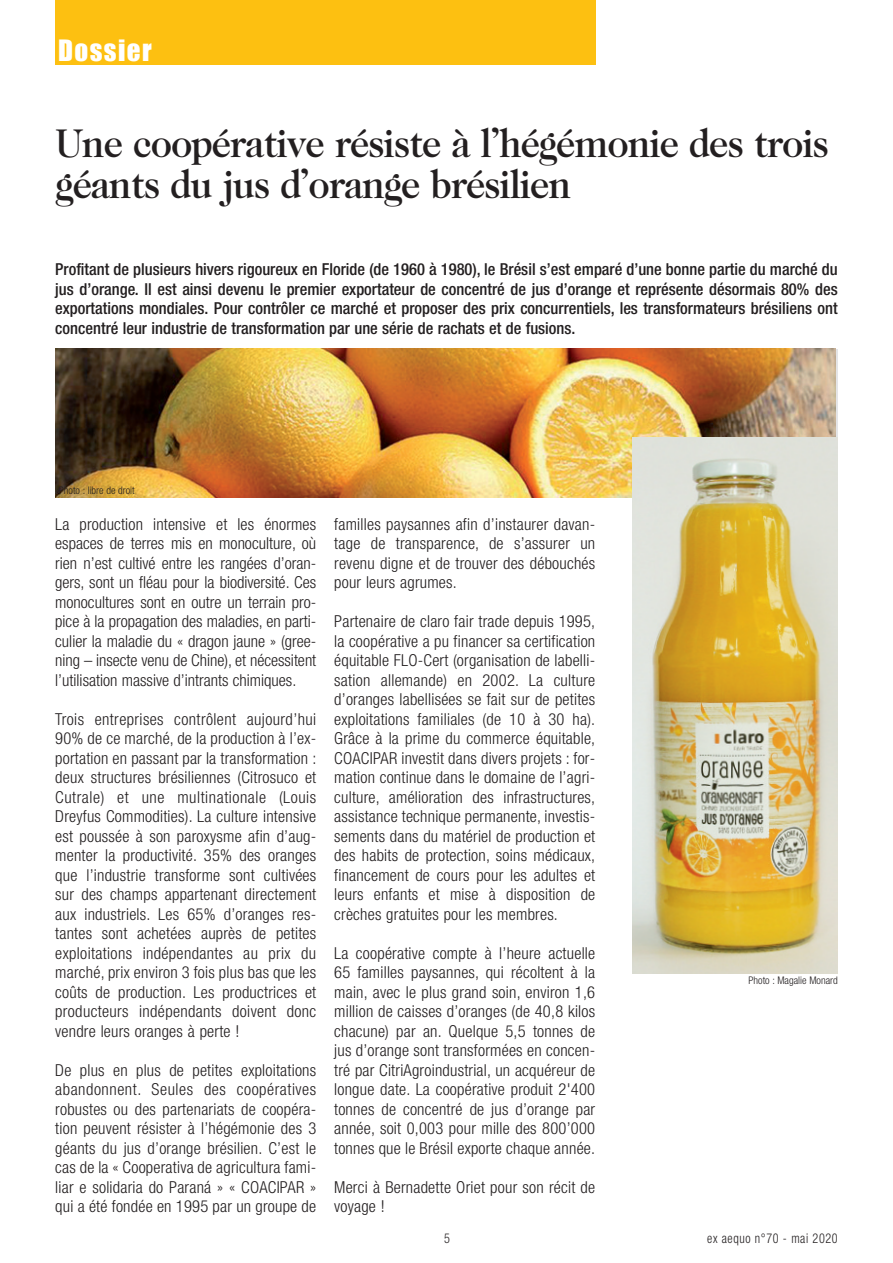
<style>
.page{position:relative;width:893px;height:1263px;background:#fff}
.page>*{position:absolute;margin:0;border:0;box-sizing:border-box;transform-origin:0 0}
.t1{font:500 40.5px/40.5px "Caslon Two Twenty Four";letter-spacing:-.03em;color:#231f20;scale:.95 1}
.t2{font:27px "Impact";letter-spacing:.055em;color:#fff}
.t3{font:300 condensed 16.5px/19.5px "Helvetica Neue LT Std";letter-spacing:.015em;color:#231f20;text-align:justify}
.t4{font:500 condensed 16.5px/19.5px "Helvetica Neue LT Std";color:#231f20;text-align:justify}
.t5{font:300 condensed 13.5px "Helvetica Neue LT Std";letter-spacing:.05em;color:#231f20;scale:.9 1}
.t6{font:300 condensed 10.5px "Helvetica Neue LT Std";color:#231f20}
</style>
<div class="page">
<div style="left:55px;top:0;width:540px;height:65px;background:#fdc011"></div>
<img style="left:55px;top:349px;width:780px;height:148px">
<img style="left:632px;top:437px;width:206px;height:536px">
<h2 class="t2" style="left:58px;top:34px;width:95px">Dossier</h2>
<h1 class="t1" style="left:55px;top:126px;width:816px">Une coopérative résiste à l’hégémonie des trois géants du jus d’orange brésilien</h1>
<p class="t4" style="left:55px;top:261px;width:784px">Profitant de plusieurs hivers rigoureux en Floride (de 1960 à 1980), le Brésil s’est emparé d’une bonne partie du marché du jus d’orange. Il est ainsi devenu le premier exportateur de concentré de jus d’orange et représente désormais 80% des exportations mondiales. Pour contrôler ce marché et proposer des prix concurrentiels, les transformateurs brésiliens ont concentré leur industrie de transformation par une série de rachats et de fusions.</p>
<p class="t6" style="left:59px;top:486px;width:77px">Photo : libre de droit</p>
<p class="t3" style="left:55px;top:515px;width:263px">La production intensive et les énormes espaces de terres mis en monoculture, où rien n’est cultivé entre les rangées d’oran&shy;gers, sont un fléau pour la biodiversité. Ces monocultures sont en outre un terrain pro&shy;pice à la propagation des maladies, en parti&shy;culier la maladie du « dragon jaune » (gree&shy;ning – insecte venu de Chine), et nécessitent l’utilisation massive d’intrants chimiques.</p>
<p class="t3" style="left:55px;top:710px;width:263px">Trois entreprises contrôlent aujourd’hui 90% de ce marché, de la production à l’ex&shy;portation en passant par la transformation : deux structures brésiliennes (Citrosuco et Cutrale) et une multinationale (Louis Dreyfus Commodities). La culture intensive est poussée à son paroxysme afin d’aug&shy;menter la productivité. 35% des oranges que l’industrie transforme sont cultivées sur des champs appartenant directement aux industriels. Les 65% d’oranges res&shy;tantes sont achetées auprès de petites exploitations indépendantes au prix du marché, prix environ 3 fois plus bas que les coûts de production. Les productrices et producteurs indépendants doivent donc vendre leurs oranges à perte !</p>
<p class="t3" style="left:55px;top:1061px;width:263px">De plus en plus de petites exploitations abandonnent. Seules des coopératives robustes ou des partenariats de coopéra&shy;tion peuvent résister à l’hégémonie des 3 géants du jus d’orange brésilien. C’est le cas de la « Cooperativa de agricultura fami&shy;liar e solidaria do Paraná » « COACIPAR » qui a été fondée en 1995 par un groupe de</p>
<p class="t3" style="left:334px;top:515px;width:263px">familles paysannes afin d’instaurer davan&shy;tage de transparence, de s’assurer un revenu digne et de trouver des débouchés pour leurs agrumes.</p>
<p class="t3" style="left:334px;top:613px;width:263px">Partenaire de claro fair trade depuis 1995, la coopérative a pu financer sa certification équitable FLO-Cert (organisation de labelli&shy;sation allemande) en 2002. La culture d’oranges labellisées se fait sur de petites exploitations familiales (de 10 à 30 ha).<br>Grâce à la prime du commerce équitable, COACIPAR investit dans divers projets : for&shy;mation continue dans le domaine de l’agri&shy;culture, amélioration des infrastructures, assistance technique permanente, investis&shy;sements dans du matériel de production et des habits de protection, soins médicaux, financement de cours pour les adultes et leurs enfants et mise à disposition de crèches gratuites pour les membres.</p>
<p class="t3" style="left:334px;top:944px;width:263px">La coopérative compte à l’heure actuelle 65 familles paysannes, qui récoltent à la main, avec le plus grand soin, environ 1,6 million de caisses d’oranges (de 40,8 kilos chacune) par an. Quelque 5,5 tonnes de jus d’orange sont transformées en concen&shy;tré par CitriAgroindustrial, un acquéreur de longue date. La coopérative produit 2'400 tonnes de concentré de jus d’orange par année, soit 0,003 pour mille des 800’000 tonnes que le Brésil exporte chaque année.</p>
<p class="t3" style="left:334px;top:1178px;width:263px">Merci à Bernadette Oriet pour son récit de voyage !</p>
<p class="t6" style="left:749px;top:977px;width:91px">Photo : Magalie Monard</p>
<p class="t5" style="left:444px;top:1233px;width:8px">5</p>
<p class="t5" style="left:707px;top:1233px;width:146px">ex aequo n°70 - mai 2020</p>
</div>
